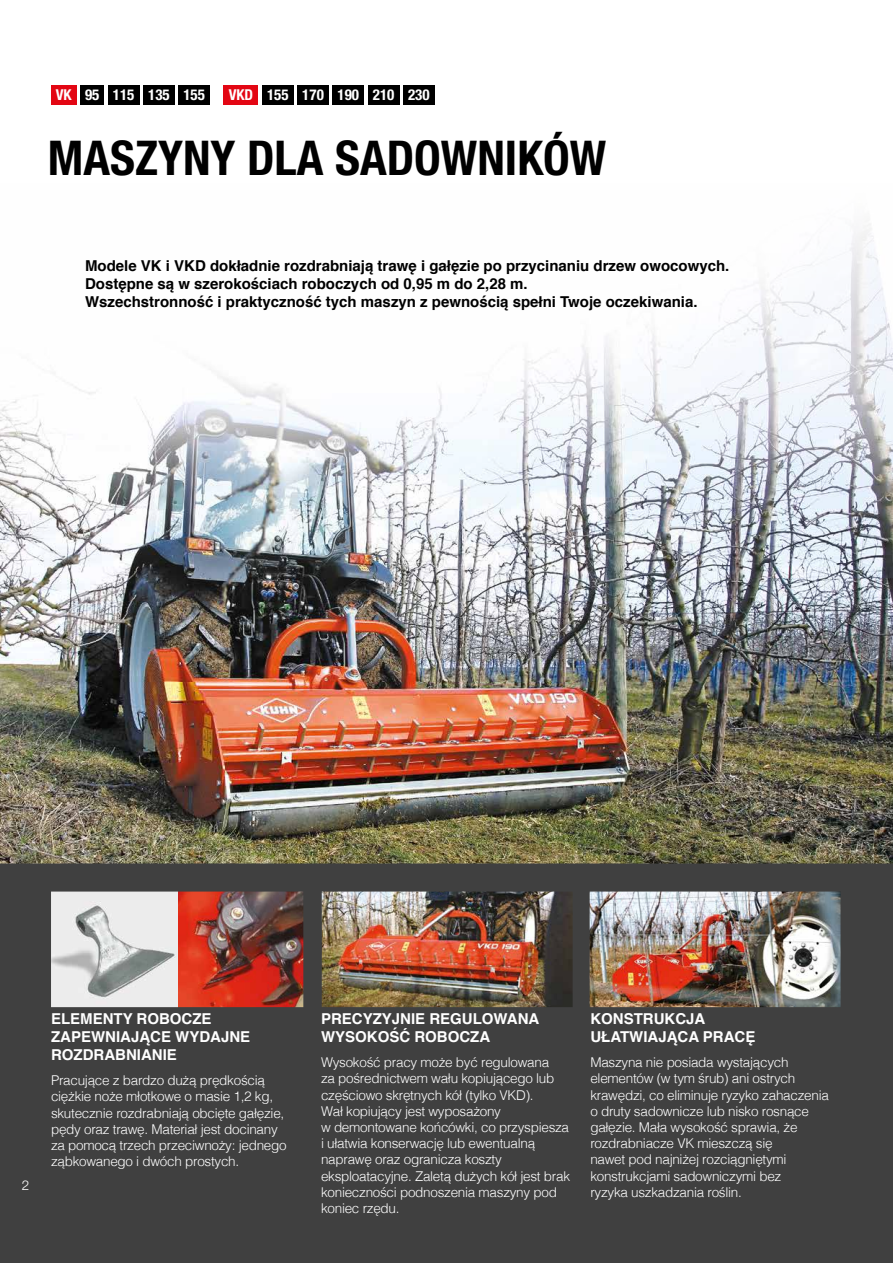
<style>
.page{position:relative;width:893px;height:1263px;background:#fff}
.page>*{position:absolute;margin:0;border:0;box-sizing:border-box;transform-origin:0 0}
.t1{font:700 condensed 48px "Helvetica Neue LT Std";color:#000}
.t2{font:700 15px/18px "Helvetica";color:#000}
.t3{font:700 15px/18px "Helvetica";color:#fff}
.t4{font:700 condensed 15px "Helvetica Neue LT Std";color:#fff}
.t5{font:300 13.5px/16.2px "Helvetica";letter-spacing:-.02em;color:#fff}
.t6{font:300 13.5px "Helvetica Neue LT Std";color:#fff}
</style>
<div class="page">
<img style="left:0;top:224px;width:893px;height:639px">
<div style="left:51px;top:85px;width:25px;height:19px;background:#e30613"></div>
<div style="left:224px;top:85px;width:34px;height:19px;background:#e30613"></div>
<div style="left:80px;top:85px;width:24px;height:19px;background:#000"></div>
<div style="left:108px;top:85px;width:31px;height:19px;background:#000"></div>
<div style="left:143px;top:85px;width:31px;height:19px;background:#000"></div>
<div style="left:179px;top:85px;width:31px;height:19px;background:#000"></div>
<div style="left:262px;top:85px;width:31px;height:19px;background:#000"></div>
<div style="left:298px;top:85px;width:31px;height:19px;background:#000"></div>
<div style="left:333px;top:85px;width:31px;height:19px;background:#000"></div>
<div style="left:368px;top:85px;width:31px;height:19px;background:#000"></div>
<div style="left:403px;top:85px;width:31px;height:19px;background:#000"></div>
<img style="left:0;top:863px;width:893px;height:400px">
<p class="t4" style="left:56px;top:86px;width:151px">VK 95 115 135 155</p>
<p class="t4" style="left:229px;top:86px;width:202px">VKD 155 170 190 210 230</p>
<h1 class="t1" style="left:48px;top:129px;width:560px">MASZYNY DLA SADOWNIKÓW</h1>
<p class="t2" style="left:85px;top:257px;width:646px">Modele VK i VKD dokładnie rozdrabniają trawę i gałęzie po przycinaniu drzew owocowych.<br>Dostępne są w szerokościach roboczych od 0,95 m do 2,28 m.<br>Wszechstronność i praktyczność tych maszyn z pewnością spełni Twoje oczekiwania.</p>
<p class="t6" style="left:22px;top:1176px;width:9px">2</p>
<p class="t3" style="left:51px;top:1010px;width:201px">ELEMENTY ROBOCZE<br>ZAPEWNIAJĄCE WYDAJNE<br>ROZDRABNIANIE</p>
<p class="t5" style="left:51px;top:1071px;width:237px">Pracujące z bardzo dużą prędkością ciężkie noże młotkowe o masie 1,2 kg, skutecznie rozdrabniają obcięte gałęzie, pędy oraz trawę. Materiał jest docinany za pomocą trzech przeciwnoży: jednego ząbkowanego i dwóch prostych.</p>
<p class="t3" style="left:321px;top:1010px;width:220px">PRECYZYJNIE REGULOWANA<br>WYSOKOŚĆ ROBOCZA</p>
<p class="t5" style="left:321px;top:1053px;width:251px">Wysokość pracy może być regulowana<br>za pośrednictwem wału kopiującego lub częściowo skrętnych kół (tylko VKD).<br>Wał kopiujący jest wyposażony<br>w demontowane końcówki, co przyspiesza i ułatwia konserwację lub ewentualną naprawę oraz ogranicza koszty eksploatacyjne. Zaletą dużych kół jest brak konieczności podnoszenia maszyny pod koniec rzędu.</p>
<p class="t3" style="left:590px;top:1010px;width:167px">KONSTRUKCJA<br>UŁATWIAJĄCA PRACĘ</p>
<p class="t5" style="left:590px;top:1053px;width:240px">Maszyna nie posiada wystających elementów (w tym śrub) ani ostrych krawędzi, co eliminuje ryzyko zahaczenia o druty sadownicze lub nisko rosnące gałęzie. Mała wysokość sprawia, że rozdrabniacze VK mieszczą się<br>nawet pod najniżej rozciągniętymi konstrukcjami sadowniczymi bez<br>ryzyka uszkadzania roślin.</p>
</div>
